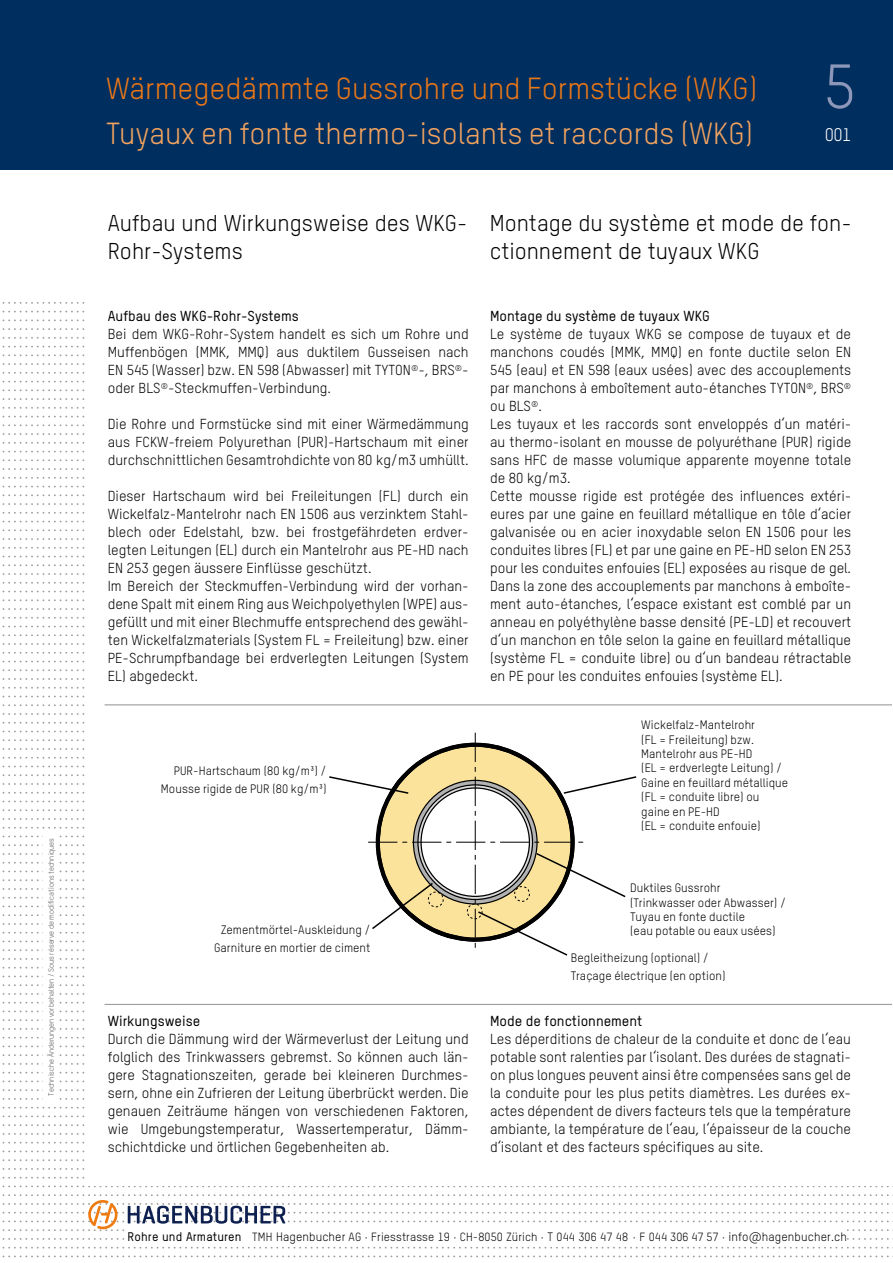
<style>
.page{position:relative;width:893px;height:1263px;background:#fff}
.page>*{position:absolute;margin:0;border:0;box-sizing:border-box;transform-origin:0 0}
.t1{font:61.5px "TSTARHB";color:#8c97b9}
.t2{font:30px "TSTARHB";color:#f3a35e}
.t3{font:30px "TSTARHB";color:#eb7717}
.t4{font:22.5px/28.5px "TSTARHB";color:#000}
.t5{font:18px "TSTARHB";color:#fff}
.t6{font:14.25px/18px "TSTARHB";color:#000;text-align:justify}
.t7{font:500 14.25px "TSTARHB";color:#000}
.t8{font:12px/14.4px "TSTARHB";letter-spacing:.005em;color:#000}
.t9{font:11.7px "TSTARHB";letter-spacing:.01em;color:#000}
.t10{font:7.5px "TSTARHB";color:#575756}
.s1{font-weight:500;font-size:12.3px}
.s2{font-size:12px}
</style>
<div class="page">
<svg style="left:2px;top:1072px;width:83px;height:1px"></svg>
<svg style="left:2px;top:1063px;width:83px;height:2px"></svg>
<svg style="left:2px;top:1054px;width:83px;height:2px"></svg>
<svg style="left:2px;top:1045px;width:83px;height:2px"></svg>
<svg style="left:2px;top:1037px;width:83px;height:1px"></svg>
<svg style="left:2px;top:1028px;width:83px;height:2px"></svg>
<svg style="left:2px;top:1019px;width:83px;height:2px"></svg>
<svg style="left:2px;top:1010px;width:83px;height:2px"></svg>
<svg style="left:2px;top:1002px;width:83px;height:1px"></svg>
<svg style="left:2px;top:993px;width:83px;height:2px"></svg>
<svg style="left:2px;top:984px;width:83px;height:2px"></svg>
<svg style="left:2px;top:975px;width:83px;height:2px"></svg>
<svg style="left:2px;top:967px;width:83px;height:2px"></svg>
<svg style="left:2px;top:722px;width:83px;height:2px"></svg>
<svg style="left:2px;top:713px;width:83px;height:2px"></svg>
<svg style="left:2px;top:704px;width:83px;height:2px"></svg>
<svg style="left:2px;top:695px;width:83px;height:2px"></svg>
<svg style="left:2px;top:687px;width:83px;height:2px"></svg>
<svg style="left:2px;top:678px;width:83px;height:2px"></svg>
<svg style="left:2px;top:669px;width:83px;height:2px"></svg>
<svg style="left:2px;top:661px;width:83px;height:1px"></svg>
<svg style="left:2px;top:652px;width:83px;height:2px"></svg>
<svg style="left:2px;top:643px;width:83px;height:2px"></svg>
<svg style="left:2px;top:634px;width:83px;height:2px"></svg>
<svg style="left:2px;top:626px;width:83px;height:1px"></svg>
<svg style="left:2px;top:617px;width:83px;height:2px"></svg>
<svg style="left:2px;top:608px;width:83px;height:2px"></svg>
<svg style="left:2px;top:599px;width:83px;height:2px"></svg>
<svg style="left:2px;top:591px;width:83px;height:1px"></svg>
<svg style="left:2px;top:582px;width:83px;height:2px"></svg>
<svg style="left:2px;top:573px;width:83px;height:2px"></svg>
<svg style="left:2px;top:564px;width:83px;height:2px"></svg>
<svg style="left:2px;top:556px;width:83px;height:1px"></svg>
<svg style="left:2px;top:547px;width:83px;height:2px"></svg>
<svg style="left:2px;top:538px;width:83px;height:2px"></svg>
<svg style="left:2px;top:529px;width:83px;height:2px"></svg>
<svg style="left:2px;top:521px;width:83px;height:1px"></svg>
<svg style="left:2px;top:512px;width:83px;height:2px"></svg>
<svg style="left:2px;top:503px;width:83px;height:2px"></svg>
<svg style="left:2px;top:494px;width:83px;height:2px"></svg>
<svg style="left:2px;top:486px;width:83px;height:1px"></svg>
<svg style="left:2px;top:477px;width:83px;height:2px"></svg>
<svg style="left:2px;top:468px;width:83px;height:2px"></svg>
<svg style="left:2px;top:459px;width:83px;height:2px"></svg>
<svg style="left:2px;top:451px;width:83px;height:1px"></svg>
<svg style="left:2px;top:442px;width:83px;height:2px"></svg>
<svg style="left:2px;top:433px;width:83px;height:2px"></svg>
<svg style="left:2px;top:424px;width:83px;height:2px"></svg>
<svg style="left:2px;top:416px;width:83px;height:1px"></svg>
<svg style="left:2px;top:407px;width:83px;height:2px"></svg>
<svg style="left:2px;top:398px;width:83px;height:2px"></svg>
<svg style="left:2px;top:389px;width:83px;height:2px"></svg>
<svg style="left:2px;top:381px;width:83px;height:1px"></svg>
<svg style="left:2px;top:372px;width:83px;height:2px"></svg>
<svg style="left:2px;top:363px;width:83px;height:2px"></svg>
<svg style="left:2px;top:354px;width:83px;height:2px"></svg>
<svg style="left:2px;top:346px;width:83px;height:1px"></svg>
<svg style="left:2px;top:337px;width:83px;height:2px"></svg>
<svg style="left:2px;top:328px;width:83px;height:2px"></svg>
<svg style="left:2px;top:319px;width:83px;height:2px"></svg>
<svg style="left:2px;top:311px;width:83px;height:1px"></svg>
<svg style="left:2px;top:302px;width:83px;height:2px"></svg>
<svg style="left:2px;top:1080px;width:83px;height:2px"></svg>
<svg style="left:2px;top:1089px;width:83px;height:2px"></svg>
<svg style="left:2px;top:1098px;width:83px;height:2px"></svg>
<svg style="left:2px;top:1107px;width:83px;height:1px"></svg>
<svg style="left:2px;top:1115px;width:83px;height:2px"></svg>
<svg style="left:2px;top:1124px;width:83px;height:2px"></svg>
<svg style="left:2px;top:1133px;width:83px;height:2px"></svg>
<svg style="left:2px;top:1142px;width:83px;height:1px"></svg>
<svg style="left:2px;top:1255px;width:891px;height:2px"></svg>
<svg style="left:2px;top:1247px;width:891px;height:1px"></svg>
<svg style="left:2px;top:1238px;width:891px;height:2px"></svg>
<svg style="left:2px;top:1185px;width:891px;height:2px"></svg>
<svg style="left:2px;top:1177px;width:83px;height:1px"></svg>
<svg style="left:2px;top:1168px;width:83px;height:2px"></svg>
<svg style="left:2px;top:1159px;width:83px;height:2px"></svg>
<svg style="left:2px;top:1150px;width:83px;height:2px"></svg>
<div style="left:85px;top:270px;width:808px;height:916px;background:#fff"></div>
<div style="left:128px;top:1226px;width:719px;height:20px;background:#fff"></div>
<svg style="left:2px;top:1194px;width:891px;height:37px"></svg>
<div style="left:43px;top:830px;width:16px;height:273px;background:#fff"></div>
<div style="left:0;top:0;width:893px;height:170px;background:#002e5f"></div>
<hr style="left:105px;top:704px;width:787px;height:1px;background:#9d9d9c">
<hr style="left:105px;top:1004px;width:787px;height:1px;background:#9d9d9c">
<svg style="left:2px;top:730px;width:635px;height:230px"></svg>
<p class="t10" style="left:47px;top:1095px;width:259px;rotate:-90deg">Technische Änderungen vorbehalten / Sous réserve de modifications techniques</p>
<h2 class="t3" style="left:106px;top:70px;width:652px">Wärmegedämmte Gussrohre und Formstücke (WKG)</h2>
<h2 class="t2" style="left:106px;top:115px;width:648px">Tuyaux en fonte thermo-isolants et raccords (WKG)</h2>
<h1 class="t1" style="left:824px;top:49px;width:33px">5</h1>
<p class="t5" style="left:825px;top:124px;width:28px">001</p>
<h3 class="t4" style="left:108px;top:208px;width:361px">Aufbau und Wirkungsweise des WKG-<br>Rohr-Systems</h3>
<p class="t7" style="left:108px;top:308px;width:193px">Aufbau des WKG-Rohr-Systems</p>
<p class="t6" style="left:108px;top:325px;width:362px">Bei dem WKG-Rohr-System handelt es sich um Rohre und Muffenbögen (MMK, MMQ) aus duktilem Gusseisen nach EN 545 (Wasser) bzw. EN 598 (Abwasser) mit TYTON<sup>®</sup>-, BRS<sup>®</sup>- oder BLS<sup>®</sup>-Steckmuffen-Verbindung.</p>
<p class="t6" style="left:108px;top:415px;width:362px">Die Rohre und Formstücke sind mit einer Wärmedämmung aus FCKW-freiem Polyurethan (PUR)-Hartschaum mit einer durchschnittlichen Gesamtrohdichte von 80 kg/m3 umhüllt.</p>
<p class="t6" style="left:108px;top:487px;width:362px;text-align:left">Dieser Hartschaum wird bei Freileitungen (FL) durch ein Wickelfalz-Mantelrohr nach EN 1506 aus verzinktem Stahl&shy;blech oder Edelstahl, bzw. bei frostgefährdeten erdver&shy;legten Leitungen (EL) durch ein Mantelrohr aus PE-HD nach EN 253 gegen äussere Einflüsse geschützt.<br>Im Bereich der Steckmuffen-Verbindung wird der vorhan&shy;dene Spalt mit einem Ring aus Weichpolyethylen (WPE) aus&shy;gefüllt und mit einer Blechmuffe entsprechend des gewähl&shy;ten Wickelfalzmaterials (System FL = Freileitung) bzw. einer PE-Schrumpfbandage bei erdverlegten Leitungen (System EL) abgedeckt.</p>
<p class="t8" style="left:161px;top:762px;width:167px;line-height:18px;text-align:right">PUR-Hartschaum (80 kg/m³) /<br>Mousse rigide de PUR (80 kg/m³)</p>
<p class="t8" style="left:214px;top:921px;width:158px;line-height:18px;text-align:center">Zementmörtel-Auskleidung /<br>Garniture en mortier de ciment</p>
<p class="t7" style="left:108px;top:1012px;width:94px">Wirkungsweise</p>
<p class="t6" style="left:108px;top:1030px;width:362px">Durch die Dämmung wird der Wärmeverlust der Leitung und folglich des Trinkwassers gebremst. So können auch län&shy;gere Stagnationszeiten, gerade bei kleineren Durchmes&shy;sern, ohne ein Zufrieren der Leitung überbrückt werden. Die genauen Zeiträume hängen von verschiedenen Faktoren, wie Umgebungstemperatur, Wassertemperatur, Dämm&shy;schichtdicke und örtlichen Gegebenheiten ab.</p>
<h3 class="t4" style="left:490px;top:208px;width:363px">Montage du système et mode de fon&shy;ctionnement de tuyaux WKG</h3>
<p class="t7" style="left:490px;top:308px;width:221px">Montage du système de tuyaux WKG</p>
<p class="t6" style="left:490px;top:325px;width:363px;text-align:left">Le système de tuyaux WKG se compose de tuyaux et de manchons coudés (MMK, MMQ) en fonte ductile selon EN 545 (eau) et EN 598 (eaux usées) avec des accouplements par manchons à emboîtement auto-étanches TYTON<sup>®</sup>, BRS<sup>® </sup>ou BLS<sup>®</sup>.<br>Les tuyaux et les raccords sont enveloppés d‘un matéri&shy;au thermo-isolant en mousse de polyuréthane (PUR) rigide sans HFC de masse volumique apparente moyenne totale de 80 kg/m3.<br>Cette mousse rigide est protégée des influences extéri&shy;eures par une gaine en feuillard métallique en tôle d‘acier galvanisée ou en acier inoxydable selon EN 1506 pour les conduites libres (FL) et par une gaine en PE-HD selon EN 253 pour les conduites enfouies (EL) exposées au risque de gel.<br>Dans la zone des accouplements par manchons à emboîte&shy;ment auto-étanches, l‘espace existant est comblé par un anneau en polyéthylène basse densité (PE-LD) et recouvert d‘un manchon en tôle selon la gaine en feuillard métallique (système FL = conduite libre) ou d‘un bandeau rétractable en PE pour les conduites enfouies (système EL).</p>
<p class="t8" style="left:641px;top:718px;width:148px">Wickelfalz-Mantelrohr<br>(FL = Freileitung) bzw.<br>Mantelrohr aus PE-HD<br>(EL = erdverlegte Leitung) /<br>Gaine en feuillard métallique (FL = conduite libre) ou gaine en PE-HD<br>(EL = conduite enfouie)</p>
<p class="t8" style="left:630px;top:880px;width:157px">Duktiles Gussrohr (Trinkwasser oder Abwasser) /<br>Tuyau en fonte ductile<br>(eau potable ou eaux usées)</p>
<p class="t8" style="left:571px;top:949px;width:156px;line-height:18px">Begleitheizung (optional) /<br>Traçage électrique (en option)</p>
<p class="t7" style="left:490px;top:1012px;width:154px">Mode de fonctionnement</p>
<p class="t6" style="left:490px;top:1030px;width:362px">Les déperditions de chaleur de la conduite et donc de l‘eau potable sont ralenties par l‘isolant. Des durées de stagnati&shy;on plus longues peuvent ainsi être compensées sans gel de la conduite pour les plus petits diamètres. Les durées ex&shy;actes dépendent de divers facteurs tels que la température ambiante, la température de l‘eau, l‘épaisseur de la couche d‘isolant et des facteurs spécifiques au site.</p>
<p class="t9" style="left:128px;top:1230px;width:721px"><span class="s1">Rohre und Armaturen</span> TMH <span class="s2">Hagenbucher</span> AG · Friesstrasse 19 · CH-8050 Zürich · <span class="s2">T</span> 044 306 47 48 · F 044 306 47 57 · <span class="s2">info@hagenbucher.ch</span></p>
</div>
